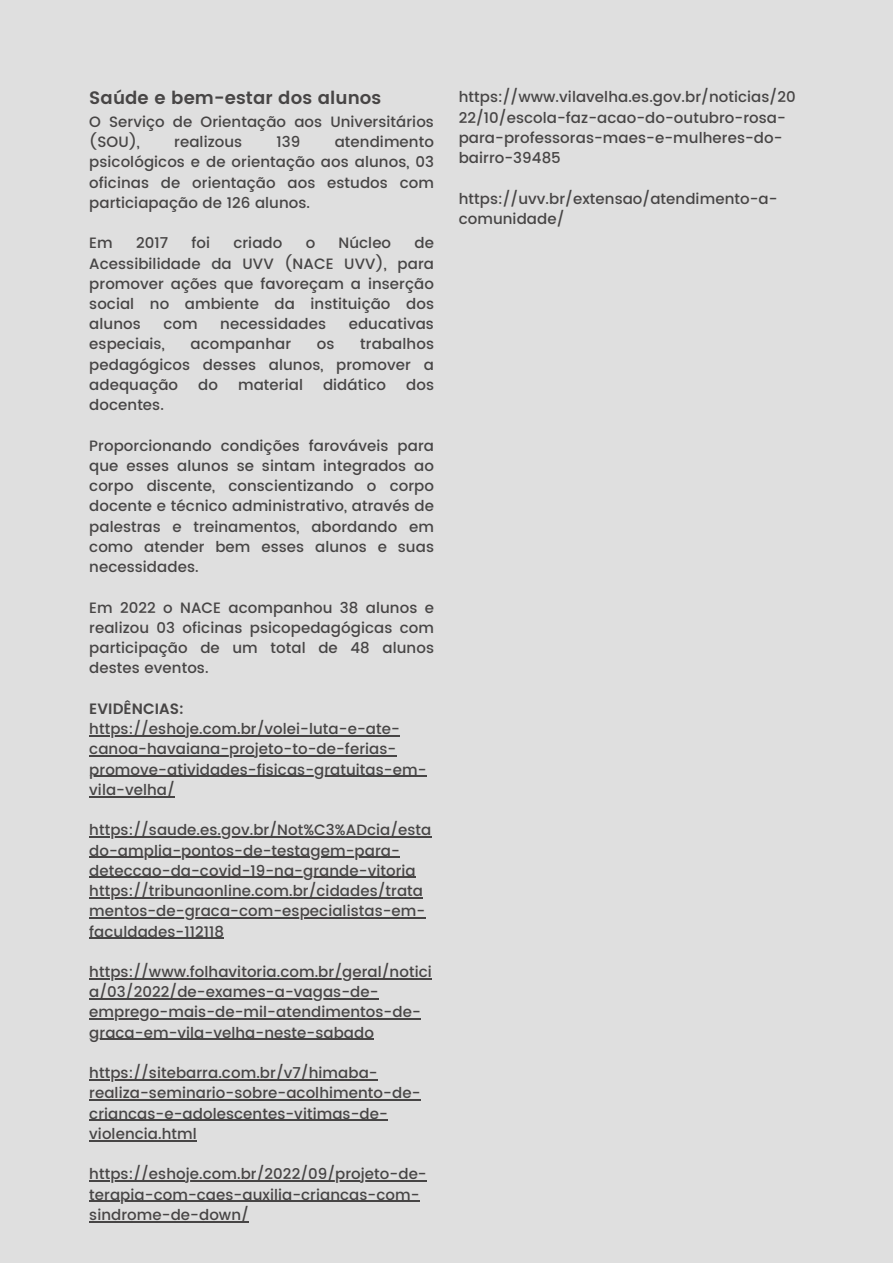
<style>
.page{position:relative;width:893px;height:1264px;background:#fff}
.page>*{position:absolute;margin:0;border:0;box-sizing:border-box;transform-origin:0 0}
.t1{font:600 18px "Poppins";letter-spacing:.005em;color:#474545}
.t2{font:500 15px/20.2px "Poppins";letter-spacing:.005em;color:#474545}
.t3{font:600 15px "Poppins";letter-spacing:.005em;color:#474545}
</style>
<div class="page">
<div style="left:0;top:0;width:892px;height:1262px;background:#dfdfdf"></div>
<hr style="left:89px;top:735px;width:311px;height:1px;background:#474545">
<hr style="left:89px;top:755px;width:307px;height:1px;background:#474545">
<hr style="left:89px;top:775px;width:337px;height:1px;background:#474545">
<hr style="left:89px;top:796px;width:86px;height:1px;background:#474545">
<hr style="left:89px;top:836px;width:342px;height:1px;background:#474545">
<hr style="left:89px;top:856px;width:311px;height:1px;background:#474545">
<hr style="left:89px;top:876px;width:327px;height:2px;background:#474545">
<hr style="left:89px;top:897px;width:334px;height:1px;background:#474545">
<hr style="left:89px;top:917px;width:336px;height:1px;background:#474545">
<hr style="left:89px;top:937px;width:135px;height:1px;background:#474545">
<hr style="left:89px;top:978px;width:343px;height:1px;background:#474545">
<hr style="left:89px;top:998px;width:289px;height:1px;background:#474545">
<hr style="left:89px;top:1018px;width:332px;height:1px;background:#474545">
<hr style="left:89px;top:1038px;width:285px;height:1px;background:#474545">
<hr style="left:89px;top:1079px;width:289px;height:1px;background:#474545">
<hr style="left:89px;top:1099px;width:331px;height:1px;background:#474545">
<hr style="left:89px;top:1119px;width:299px;height:1px;background:#474545">
<hr style="left:89px;top:1140px;width:108px;height:1px;background:#474545">
<hr style="left:89px;top:1180px;width:338px;height:1px;background:#474545">
<hr style="left:89px;top:1200px;width:330px;height:1px;background:#474545">
<hr style="left:89px;top:1220px;width:160px;height:2px;background:#474545">
<p class="t1" style="left:89px;top:88px;width:293px">Saúde e bem-estar dos alunos</p>
<p class="t2" style="left:89px;top:111px;width:346px">O Serviço de Orientação aos Universitários (SOU),</p>
<p class="t2" style="left:89px;top:132px;width:346px;text-align:justify;text-indent:245px">atendimento psicológicos e de orientação aos alunos, 03 oficinas de orientação aos estudos com particiapação de 126 alunos.</p>
<p class="t2" style="left:89px;top:233px;width:25px">Em</p>
<p class="t2" style="left:136px;top:233px;width:34px">2017</p>
<p class="t2" style="left:191px;top:233px;width:20px">foi</p>
<p class="t2" style="left:233px;top:233px;width:50px">criado</p>
<p class="t2" style="left:306px;top:233px;width:11px">o</p>
<p class="t2" style="left:338px;top:233px;width:54px">Núcleo</p>
<p class="t2" style="left:174px;top:132px;width:70px">realizous</p>
<p class="t2" style="left:276px;top:132px;width:25px">139</p>
<p class="t2" style="left:89px;top:233px;width:346px;text-align:justify;text-indent:325px">de Acessibilidade da UVV (NACE UVV), para promover ações que favoreçam a inserção social no ambiente da instituição dos alunos</p>
<p class="t2" style="left:163px;top:314px;width:36px">com</p>
<p class="t2" style="left:220px;top:314px;width:107px">necessidades</p>
<p class="t2" style="left:348px;top:314px;width:87px">educativas</p>
<p class="t2" style="left:89px;top:334px;width:77px">especiais,</p>
<p class="t2" style="left:190px;top:334px;width:102px">acompanhar</p>
<p class="t2" style="left:317px;top:334px;width:19px">os</p>
<p class="t2" style="left:89px;top:334px;width:346px;text-align:justify;text-indent:271px">trabalhos pedagógicos desses alunos, promover a adequação</p>
<p class="t2" style="left:198px;top:374px;width:21px">do</p>
<p class="t2" style="left:238px;top:374px;width:66px">material</p>
<p class="t2" style="left:323px;top:374px;width:65px">didático</p>
<p class="t2" style="left:406px;top:374px;width:29px">dos</p>
<p class="t2" style="left:89px;top:395px;width:76px">docentes.</p>
<p class="t2" style="left:89px;top:435px;width:346px;text-align:justify">Proporcionando condições farováveis para que esses alunos se sintam integrados ao corpo discente, conscientizando o corpo docente e técnico administrativo, através de palestras e treinamentos, abordando em como atender bem esses alunos e suas necessidades.</p>
<p class="t2" style="left:89px;top:597px;width:346px;text-align:justify">Em 2022 o NACE acompanhou 38 alunos e realizou 03 oficinas psicopedagógicas com participação de um total de 48 alunos destes eventos.</p>
<p class="t3" style="left:89px;top:700px;width:96px">EVIDÊNCIAS:</p>
<p class="t2" style="left:89px;top:718px;width:339px">https://eshoje.com.br/volei-luta-e-ate&shy;canoa-havaiana-projeto-to-de-ferias&shy;promove-atividades-fisicas-gratuitas-em&shy;vila-velha/</p>
<p class="t2" style="left:89px;top:820px;width:343px">https://saude.es.gov.br/Not%C3%ADcia/esta do-amplia-pontos-de-testagem-para&shy;deteccao-da-covid-19-na-grande-vitoria</p>
<p class="t2" style="left:89px;top:880px;width:337px">https://tribunaonline.com.br/cidades/trata mentos-de-graca-com-especialistas-em&shy;faculdades-112118</p>
<p class="t2" style="left:89px;top:961px;width:344px">https://www.folhavitoria.com.br/geral/notici a/03/2022/de-exames-a-vagas-de&shy;emprego-mais-de-mil-atendimentos-de&shy;graca-em-vila-velha-neste-sabado</p>
<p class="t2" style="left:89px;top:1062px;width:332px">https://sitebarra.com.br/v7/himaba&shy;realiza-seminario-sobre-acolhimento-de&shy;criancas-e-adolescentes-vitimas-de&shy;violencia.html</p>
<p class="t2" style="left:89px;top:1164px;width:339px">https://eshoje.com.br/2022/09/projeto-de&shy;terapia-com-caes-auxilia-criancas-com&shy;sindrome-de-down/</p>
<p class="t2" style="left:458px;top:87px;width:338px">https://www.vilavelha.es.gov.br/noticias/20<br>22/10/escola-faz-acao-do-outubro-rosa&shy;para-professoras-maes-e-mulheres-do&shy;bairro-39485</p>
<p class="t2" style="left:458px;top:188px;width:320px">https://uvv.br/extensao/atendimento-a&shy;comunidade/</p>
</div>
